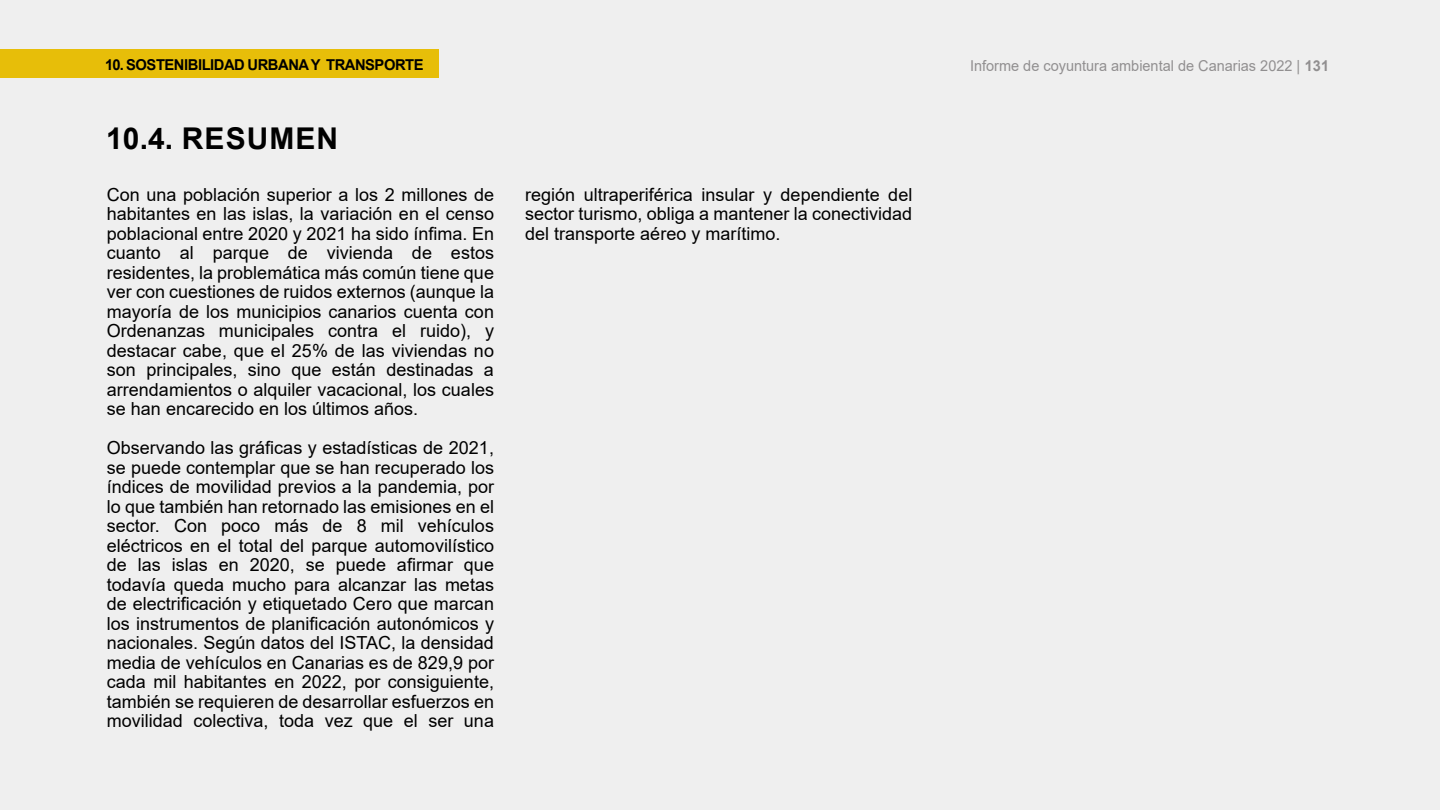
<style>
.page{position:relative;width:1440px;height:810px;background:#efefef}
.page>*{position:absolute;margin:0;border:0;box-sizing:border-box;transform-origin:0 0}
.t1{font:700 30px "Arial";letter-spacing:.035em;color:#000}
.t2{font:18px/19.5px "Arial";color:#000;text-align:justify}
.t3{font:15px "Arial";color:#918f90}
.t4{font:700 15px "Arial";letter-spacing:-.03em;color:#000}
.s1{font-weight:700}
</style>
<div class="page">
<div style="left:0;top:50px;width:439px;height:28px;background:#e7be09"></div>
<p class="t4" style="left:105px;top:59px;width:320px">10. SOSTENIBILIDAD URBANA Y TRANSPORTE</p>
<p class="t3" style="left:970px;top:60px;width:361px">Informe de coyuntura ambiental de Canarias 2022 | <span class="s1">131</span></p>
<p class="t4" style="left:323px;top:59px;width:99px">TRANSPORTE</p>
<h1 class="t1" style="left:106px;top:127px;width:233px">10.4. RESUMEN</h1>
<p class="t2" style="left:107px;top:186px;width:389px">Con una población superior a los 2 millones de habitantes en las islas, la variación en el censo poblacional entre 2020 y 2021 ha sido ínfima. En cuanto al parque de vivienda de estos residentes, la problemática más común tiene que ver con cuestiones de ruidos externos (aunque la mayoría de los municipios canarios cuenta con Ordenanzas municipales contra el ruido), y destacar cabe, que el 25% de las viviendas no son principales, sino que están destinadas a arrendamientos o alquiler vacacional, los cuales se han encarecido en los últimos años.</p>
<p class="t2" style="left:107px;top:440px;width:389px">Observando las gráficas y estadísticas de 2021, se puede contemplar que se han recuperado los índices de movilidad previos a la pandemia, por lo que también han retornado las emisiones en el sector. Con poco más de 8 mil vehículos eléctricos en el total del parque automovilístico de las islas en 2020, se puede afirmar que todavía queda mucho para alcanzar las metas de electrificación y etiquetado Cero que marcan los instrumentos de planificación autonómicos y nacionales. Según datos del ISTAC, la densidad media de vehículos en Canarias es de 829,9 por cada mil habitantes en 2022, por consiguiente, también se requieren de desarrollar esfuerzos en movilidad colectiva, toda vez que el ser una</p>
<p class="t2" style="left:525px;top:186px;width:389px">región ultraperiférica insular y dependiente del sector turismo, obliga a mantener la conectividad del transporte aéreo y marítimo.</p>
</div>
